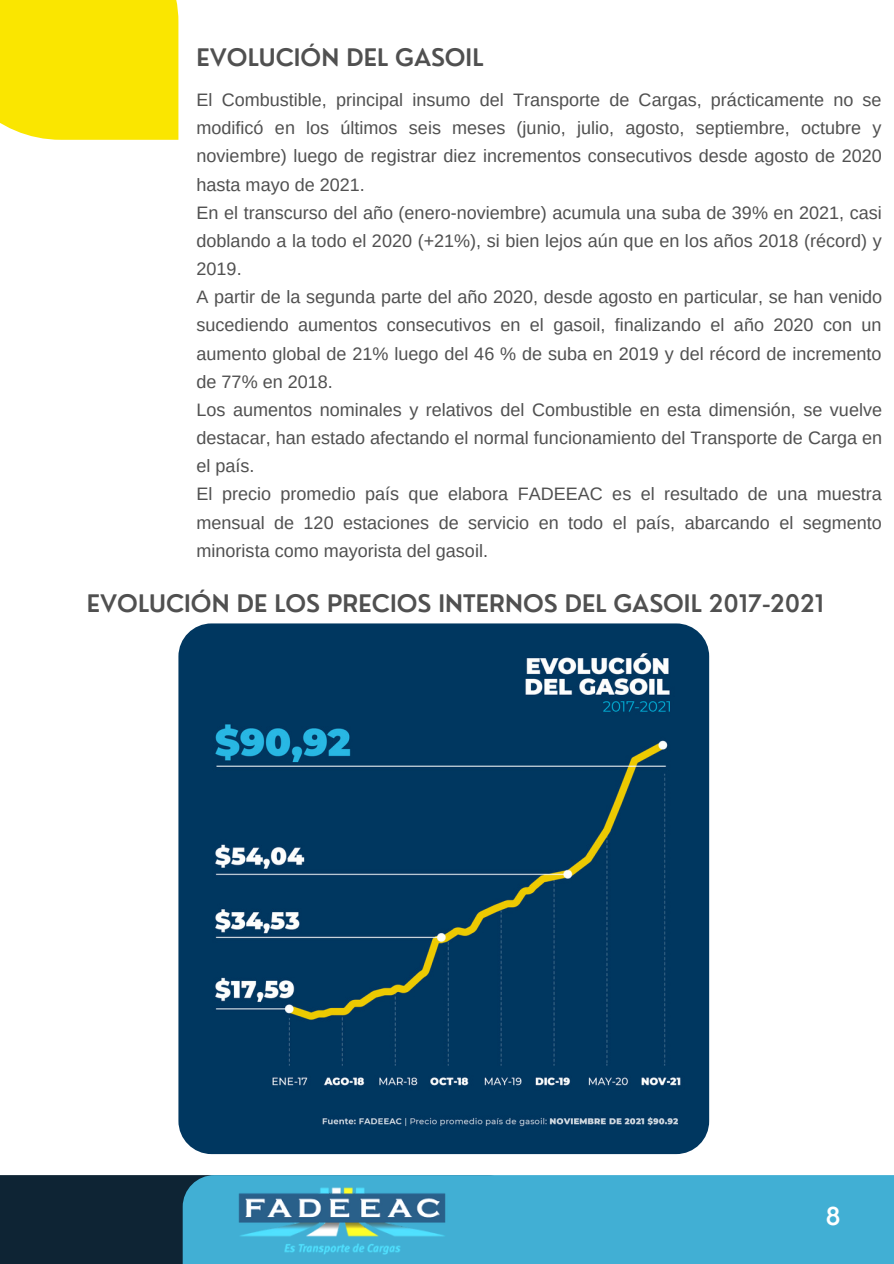
<style>
.page{position:relative;width:894px;height:1264px;background:#fff}
.page>*{position:absolute;margin:0;border:0;box-sizing:border-box;transform-origin:0 0}
.t1{font:600 24px "Nourd";color:#fff}
.t2{font:600 23.55px "Nourd";color:#505050}
.t3{font:18px/28.2px "Arimo";color:#505050;text-align:justify}
</style>
<div class="page">
<div style="left:0;top:1175px;width:183px;height:88px;background:#0e2434"></div>
<div style="left:183px;top:1175px;width:710px;height:88px;background:#41afd4"></div>
<div style="left:0;top:0;width:178px;height:140px;background:#fae600"></div>
<img style="left:225px;top:1175px;width:230px;height:88px">
<img style="left:178px;top:623px;width:531px;height:530px;border-radius:33px">
<p class="t2" style="left:196px;top:43px;width:288px">EVOLUCIÓN DEL GASOIL</p>
<p class="t3" style="left:196px;top:86px;width:686px">El Combustible, principal insumo del Transporte de Cargas, prácticamente no se modificó en los últimos seis meses (junio, julio, agosto, septiembre, octubre y noviembre) luego de registrar diez incrementos consecutivos desde agosto de 2020 hasta mayo de 2021.</p>
<p class="t3" style="left:196px;top:198px;width:686px">En el transcurso del año (enero-noviembre) acumula una suba de 39% en 2021, casi doblando a la todo el 2020 (+21%), si bien lejos aún que en los años 2018 (récord) y 2019.</p>
<p class="t3" style="left:196px;top:283px;width:687px">A partir de la segunda parte del año 2020, desde agosto en particular, se han venido sucediendo aumentos consecutivos en el gasoil, finalizando el año 2020 con un aumento global de 21% luego del 46 % de suba en 2019 y del récord de incremento de 77% en 2018.</p>
<p class="t3" style="left:196px;top:395px;width:687px">Los aumentos nominales y relativos del Combustible en esta dimensión, se vuelve destacar, han estado afectando el normal funcionamiento del Transporte de Carga en el país.</p>
<p class="t3" style="left:196px;top:480px;width:686px">El precio promedio país que elabora FADEEAC es el resultado de una muestra mensual de 120 estaciones de servicio en todo el país, abarcando el segmento minorista como mayorista del gasoil.</p>
<p class="t2" style="left:87px;top:588px;width:738px">EVOLUCIÓN DE LOS PRECIOS INTERNOS DEL GASOIL 2017-2021</p>
<p class="t1" style="left:825px;top:1201px;width:17px">8</p>
</div>
